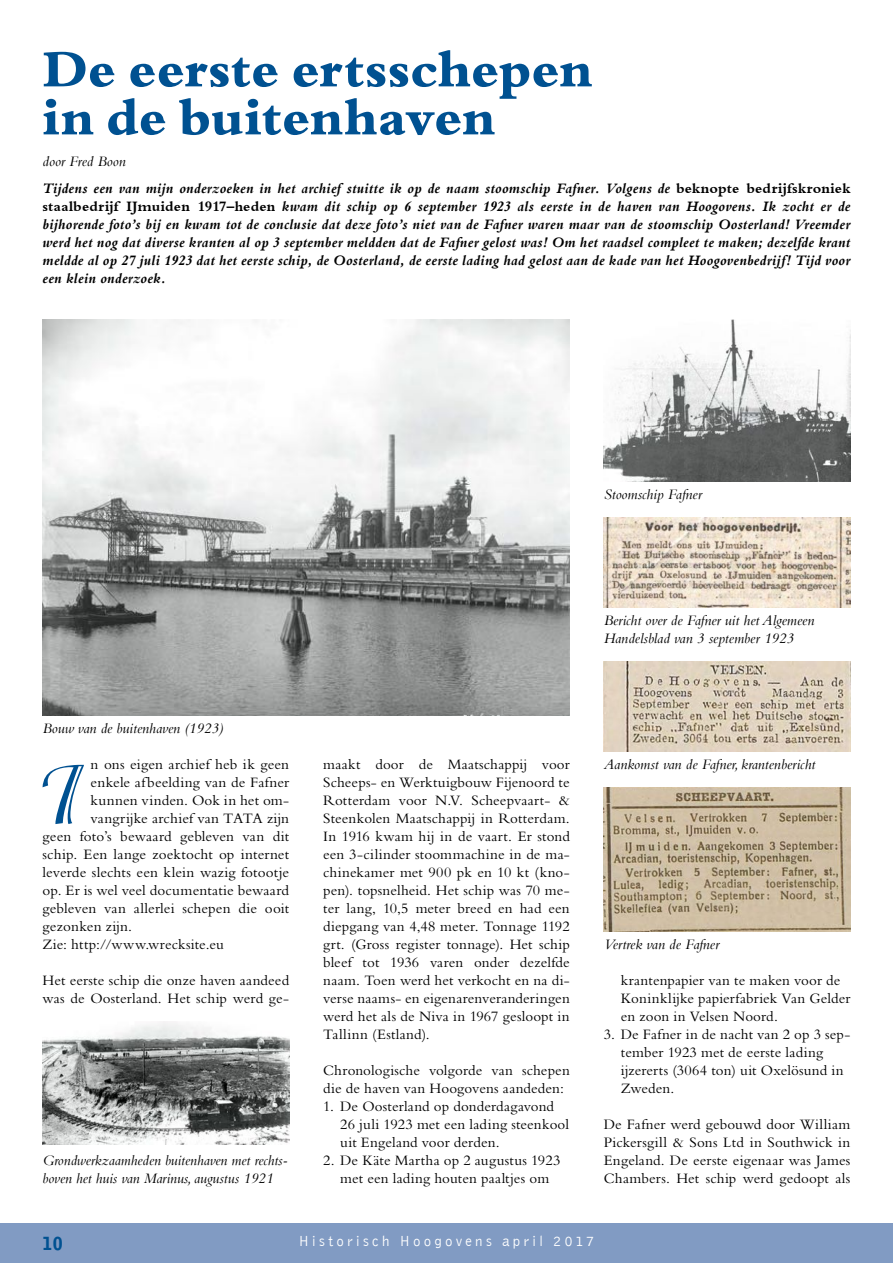
<style>
.page{position:relative;width:893px;height:1263px;background:#fff}
.page>*{position:absolute;margin:0;border:0;box-sizing:border-box;transform-origin:0 0}
.t1{font:93.3px "Isadora";color:#005191}
.t2{font:800 54px/48px "Bembo";letter-spacing:-.005em;color:#005191}
.t3{font:900 18px "Bell Gothic Std";color:#005191}
.t4{font:15px/18px "Bembo Std";letter-spacing:.01em;color:#000}
.t5{font:italic 700 15px/18px "Bembo";letter-spacing:.01em;color:#000}
.t6{font:italic 15px/18px "Bembo";color:#000}
.t7{font:300 15px "Bell Gothic";letter-spacing:.205em;color:#fff}
.s1{font-weight:400}
.s2{font-style:normal}
</style>
<div class="page">
<div style="left:0;top:1223px;width:893px;height:40px;background:#819bc3"></div>
<img style="left:43px;top:1021px;width:246px;height:124px">
<img style="left:43px;top:319px;width:527px;height:396px">
<img style="left:604px;top:517px;width:246px;height:90px">
<img style="left:604px;top:319px;width:246px;height:162px">
<img style="left:604px;top:661px;width:246px;height:90px">
<img style="left:604px;top:787px;width:246px;height:144px">
<h2 class="t2" style="left:43px;top:55px;width:552px">De eerste ertsschepen in de buitenhaven</h2>
<p class="t5" style="left:43px;top:148px;width:809px;line-height:27px"><span class="s1">door Fred Boon<br></span>Tijdens een van mijn onderzoeken in het archief stuitte ik op de naam stoomschip Fafner. Volgens de <span class="s2">beknopte bedrijfskroniek</span></p>
<p class="t5" style="left:43px;top:197px;width:809px;text-align:justify"><span class="s2">staalbedrijf IJmuiden 1917–heden</span> kwam dit schip op 6 september 1923 als eerste in de haven van Hoogovens. Ik zocht er de bijhorende foto’s bij en kwam tot de conclusie dat deze foto’s niet van de Fafner waren maar van de stoomschip Oosterland! Vreemder werd het nog dat diverse kranten al op 3 september meldden dat de Fafner gelost was! Om het raadsel compleet te maken; dezelfde krant meldde al op 27 juli 1923 dat het eerste schip, de Oosterland, de eerste lading had gelost aan de kade van het Hoogovenbedrijf! Tijd voor een klein onderzoek.</p>
<p class="t6" style="left:604px;top:485px;width:99px">Stoomschip Fafner</p>
<p class="t6" style="left:604px;top:611px;width:212px">Bericht over de Fafner uit het Algemeen<br>Handelsblad van 3 september 1923</p>
<p class="t6" style="left:43px;top:719px;width:182px">Bouw van de buitenhaven (1923)</p>
<h1 class="t1" style="left:38px;top:742px;width:49px">I</h1>
<p class="t4" style="left:91px;top:755px;width:200px">n ons eigen archief heb ik geen</p>
<p class="t4" style="left:91px;top:773px;width:200px">enkele afbeelding van de Fafner</p>
<p class="t4" style="left:91px;top:791px;width:200px">kunnen vinden. Ook in het om-</p>
<p class="t4" style="left:91px;top:809px;width:200px">vangrijke archief van TATA zijn</p>
<p class="t4" style="left:43px;top:827px;width:248px">geen foto’s bewaard gebleven van dit</p>
<p class="t4" style="left:43px;top:845px;width:248px">schip. Een lange zoektocht op internet</p>
<p class="t4" style="left:43px;top:863px;width:248px">leverde slechts een klein wazig fotootje</p>
<p class="t4" style="left:43px;top:881px;width:248px">op. Er is wel veel documentatie bewaard</p>
<p class="t4" style="left:43px;top:899px;width:248px">gebleven van allerlei schepen die ooit</p>
<p class="t4" style="left:43px;top:917px;width:91px">gezonken zijn.</p>
<p class="t4" style="left:43px;top:935px;width:183px">Zie: http://www.wrecksite.eu</p>
<p class="t4" style="left:43px;top:971px;width:248px">Het eerste schip die onze haven aandeed was de Oosterland. Het schip werd ge-</p>
<p class="t6" style="left:43px;top:1151px;width:247px">Grondwerkzaamheden buitenhaven met rechts&shy;boven het huis van Marinus, augustus 1921</p>
<p class="t4" style="left:323px;top:755px;width:248px;text-align:justify">maakt door de Maatschappij voor Scheeps- en Werktuigbouw Fijenoord te Rotterdam voor N.V. Scheepvaart- &amp; Steenkolen Maatschappij in Rotterdam.<br>In 1916 kwam hij in de vaart. Er stond een 3-cilinder stoommachine in de ma&shy;chinekamer met 900 pk en 10 kt (kno&shy;pen). topsnelheid. Het schip was 70 me&shy;ter lang, 10,5 meter breed en had een diepgang van 4,48 meter. Tonnage 1192 grt. (Gross register tonnage). Het schip bleef tot 1936 varen onder dezelfde naam. Toen werd het verkocht en na di&shy;verse naams- en eigenarenveranderingen werd het als de Niva in 1967 gesloopt in Tallinn (Estland).</p>
<p class="t4" style="left:323px;top:1061px;width:248px">Chronologische volgorde van schepen die de haven van Hoogovens aandeden:</p>
<p class="t4" style="left:340px;top:1097px;width:230px;text-indent:-17px">1. De Oosterland op donderdagavond<br>26 juli 1923 met een lading steenkool uit Engeland voor derden.</p>
<p class="t4" style="left:323px;top:1151px;width:239px;text-align:center">2. De Käte Martha op 2 augustus 1923 met een lading houten paaltjes om</p>
<p class="t6" style="left:604px;top:755px;width:213px">Aankomst van de Fafner, krantenbericht</p>
<p class="t6" style="left:604px;top:935px;width:117px">Vertrek van de Fafner</p>
<p class="t4" style="left:621px;top:971px;width:231px">krantenpapier van te maken voor de<br>Koninklijke papierfabriek Van Gelder en zoon in Velsen Noord.</p>
<p class="t4" style="left:621px;top:1025px;width:231px;text-indent:-17px">3. De Fafner in de nacht van 2 op 3 sep&shy;tember 1923 met de eerste lading ijzererts (3064 ton) uit Oxelösund in<br>Zweden.</p>
<p class="t4" style="left:604px;top:1115px;width:248px;text-align:justify">De Fafner werd gebouwd door William Pickersgill &amp; Sons Ltd in Southwick in Engeland. De eerste eigenaar was James Chambers. Het schip werd gedoopt als</p>
<p class="t3" style="left:43px;top:1233px;width:22px">10</p>
<p class="t7" style="left:298px;top:1232px;width:298px">Historisch Hoogovens april 2017</p>
</div>
